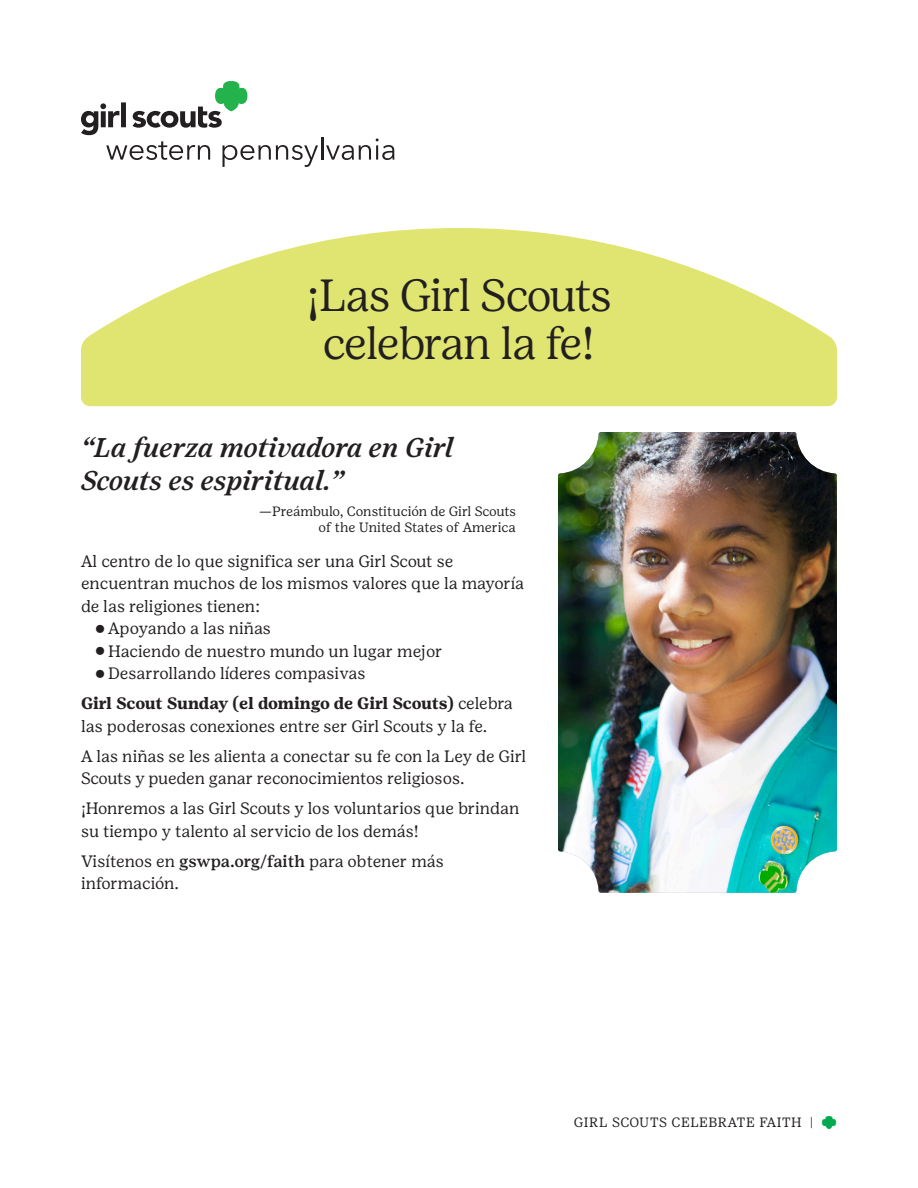
<style>
.page{position:relative;width:918px;height:1188px;background:#fff}
.page>*{position:absolute;margin:0;border:0;box-sizing:border-box;transform-origin:0 0}
.HEADLINE{font:300 45px/48px "Girl Scout Display";letter-spacing:-.02em;color:#231f20;text-align:center}
.Quotation_fixed{font:italic 500 27px/33px "Girl Scout Text";color:#231f20}
.BODY_COPY{font:16.5px/22.5px "Girl Scout Text";letter-spacing:-.005em;color:#231f20}
.Body_copy_no_space_a{font:16.5px/22.5px "Girl Scout Text";color:#231f20}
.Attribution{font:13.5px/16.5px "Girl Scout Text";color:#231f20;text-align:right}
.Attribution-2{font:13.5px "Girl Scout Text";letter-spacing:.035em;color:#231f20}
.s1{font-family:"Trefoil Slab";font-weight:300}
.s2{font-weight:700}
.s3{font-weight:500}
.s4{color:#00a84e}
</style>
<div class="page">
<svg style="left:81px;top:228px;width:756px;height:178px;fill:#dfe570"></svg>
<img style="left:558px;top:432px;width:279px;height:461px">
<svg style="left:81px;top:102px;width:45px;height:33px"></svg>
<svg style="left:133px;top:81px;width:114px;height:47px"></svg>
<svg style="left:106px;top:141px;width:104px;height:19px"></svg>
<svg style="left:223px;top:145px;width:95px;height:22px"></svg>
<hr style="left:321px;top:137px;width:2px;height:23px;background:#231f20">
<svg style="left:326px;top:138px;width:69px;height:22px"></svg>
<p class="HEADLINE" style="left:307px;top:271px;width:306px">¡Las Girl Scouts celebran la fe!</p>
<p class="Quotation_fixed" style="left:81px;top:431px;width:374px">“La fuerza motivadora en Girl<br>Scouts es espiritual.”</p>
<p class="Attribution" style="left:259px;top:503px;width:259px">—Preámbulo, Constitución de Girl Scouts of the United States of America</p>
<p class="Body_copy_no_space_a" style="left:81px;top:550px;width:445px">Al centro de lo que significa ser una Girl Scout se encuentran muchos de los mismos valores que la mayoría de las religiones tienen:</p>
<p class="Body_copy_no_space_a" style="left:95px;top:617px;width:177px"><span class="s1">⚬</span> Apoyando a las niñas</p>
<p class="Body_copy_no_space_a" style="left:95px;top:640px;width:349px"><span class="s1">⚬</span> Haciendo de nuestro mundo un lugar mejor</p>
<p class="Body_copy_no_space_a" style="left:95px;top:662px;width:272px"><span class="s1">⚬</span> Desarrollando líderes compasivas</p>
<p class="BODY_COPY" style="left:81px;top:692px;width:433px"><span class="s2">Girl Scout Sunday (el domingo de Girl Scouts)</span> celebra las poderosas conexiones entre ser Girl Scouts y la fe.</p>
<p class="BODY_COPY" style="left:81px;top:745px;width:447px">A las niñas se les alienta a conectar su fe con la Ley de Girl<br>Scouts y pueden ganar reconocimientos religiosos.</p>
<p class="BODY_COPY" style="left:81px;top:797px;width:440px">¡Honremos a las Girl Scouts y los voluntarios que brindan su tiempo y talento al servicio de los demás!</p>
<p class="BODY_COPY" style="left:81px;top:850px;width:364px">Visítenos en <span class="s3">gswpa.org/faith</span> para obtener más información.</p>
<p class="Attribution-2" style="left:574px;top:1115px;width:265px">GIRL SCOUTS CELEBRATE FAITH | <span class="s4">❧</span></p>
</div>
